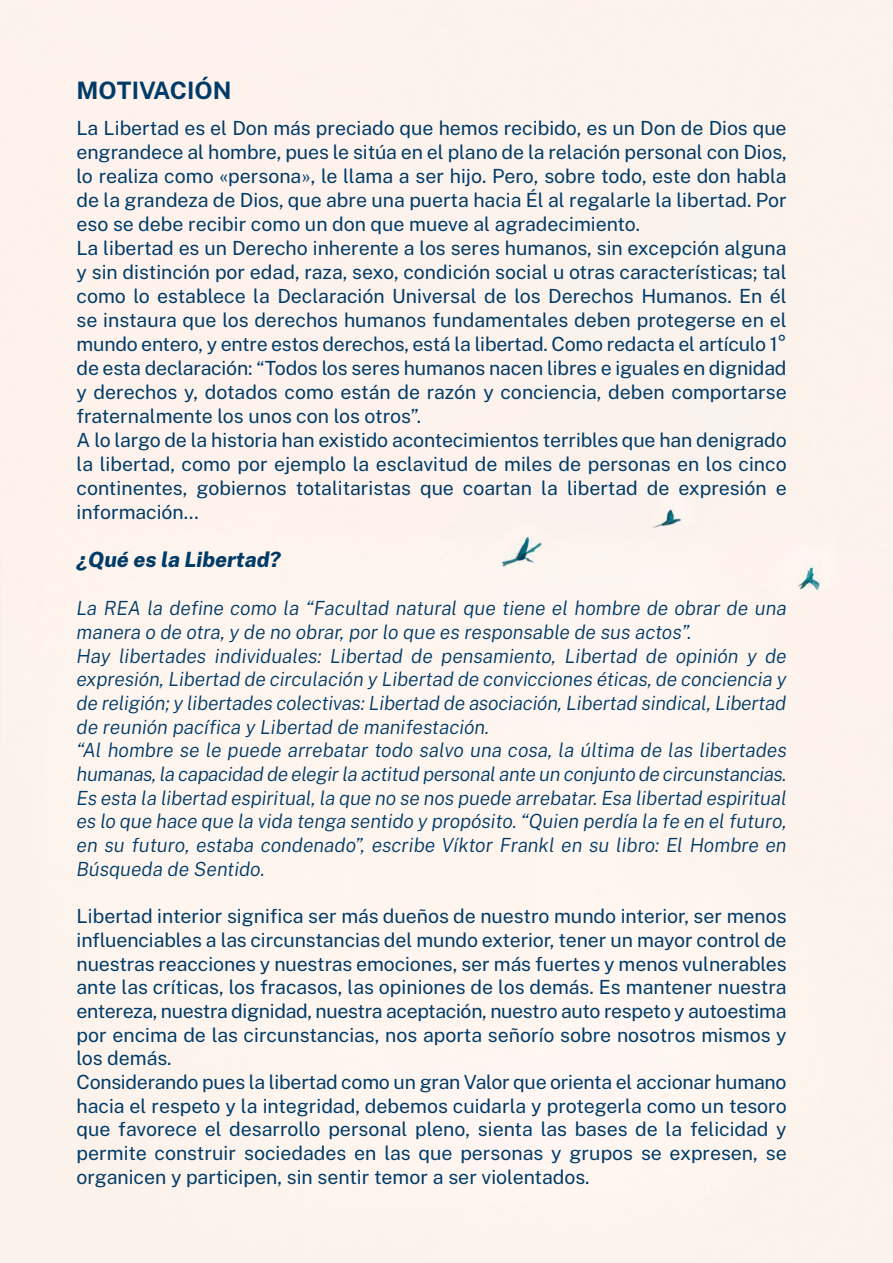
<style>
.page{position:relative;width:893px;height:1263px;background:#fdf3ed}
.page>*{position:absolute;margin:0;border:0;box-sizing:border-box;transform-origin:0 0}
.t1{font:700 24px "Public Sans";color:#003b68}
.t2{font:italic 800 21px "Public Sans";color:#003b68}
.t3{font:19.5px/24px "Public Sans";letter-spacing:-.005em;color:#003b68}
.t4{font:italic 300 19.5px/23.7px "Public Sans";letter-spacing:-.005em;color:#003b68}
</style>
<div class="page">
<p class="t1" style="left:77px;top:75px;width:156px">MOTIVACIÓN</p>
<p class="t3" style="left:77px;top:116px;width:712px">La Libertad es el Don más preciado que hemos recibido, es un Don de Dios que engrandece al hombre, pues le sitúa en el plano de la relación personal con Dios, lo realiza como «persona», le llama a ser hijo. Pero, sobre todo, este don habla de la grandeza de Dios, que abre una puerta hacia Él al regalarle la libertad. Por eso se debe recibir como un don que mueve al agradecimiento.<br>La libertad es un Derecho inherente a los seres humanos, sin excepción alguna y sin distinción por edad, raza, sexo, condición social u otras características; tal como lo establece la Declaración Universal de los Derechos Humanos. En él se instaura que los derechos humanos fundamentales deben protegerse en el mundo entero, y entre estos derechos, está la libertad. Como redacta el artículo 1° de esta declaración: “Todos los seres humanos nacen libres e iguales en dignidad y derechos y, dotados como están de razón y conciencia, deben comportarse fraternalmente los unos con los otros”.<br>A lo largo de la historia han existido acontecimientos terribles que han denigrado la libertad, como por ejemplo la esclavitud de miles de personas en los cinco continentes, gobiernos totalitaristas que coartan la libertad de expresión e información…</p>
<p class="t2" style="left:77px;top:546px;width:206px">¿Qué es la Libertad?</p>
<p class="t4" style="left:77px;top:596px;width:712px">La REA la define como la “Facultad natural que tiene el hombre de obrar de una manera o de otra, y de no obrar, por lo que es responsable de sus actos”.<br>Hay libertades individuales: Libertad de pensamiento, Libertad de opinión y de expresión, Libertad de circulación y Libertad de convicciones éticas, de conciencia y de religión; y libertades colectivas: Libertad de asociación, Libertad sindical, Libertad de reunión pacífica y Libertad de manifestación.<br>“Al hombre se le puede arrebatar todo salvo una cosa, la última de las libertades humanas, la capacidad de elegir la actitud personal ante un conjunto de circunstancias.<br>Es esta la libertad espiritual, la que no se nos puede arrebatar. Esa libertad espiritual es lo que hace que la vida tenga sentido y propósito. “Quien perdía la fe en el futuro, en su futuro, estaba condenado”, escribe Víktor Frankl en su libro: El Hombre en Búsqueda de Sentido.</p>
<p class="t3" style="left:77px;top:904px;width:712px">Libertad interior significa ser más dueños de nuestro mundo interior, ser menos influenciables a las circunstancias del mundo exterior, tener un mayor control de nuestras reacciones y nuestras emociones, ser más fuertes y menos vulnerables ante las críticas, los fracasos, las opiniones de los demás. Es mantener nuestra entereza, nuestra dignidad, nuestra aceptación, nuestro auto respeto y autoestima por encima de las circunstancias, nos aporta señorío sobre nosotros mismos y los demás.<br>Considerando pues la libertad como un gran Valor que orienta el accionar humano hacia el respeto y la integridad, debemos cuidarla y protegerla como un tesoro que favorece el desarrollo personal pleno, sienta las bases de la felicidad y permite construir sociedades en las que personas y grupos se expresen, se organicen y participen, sin sentir temor a ser violentados.</p>
</div>
